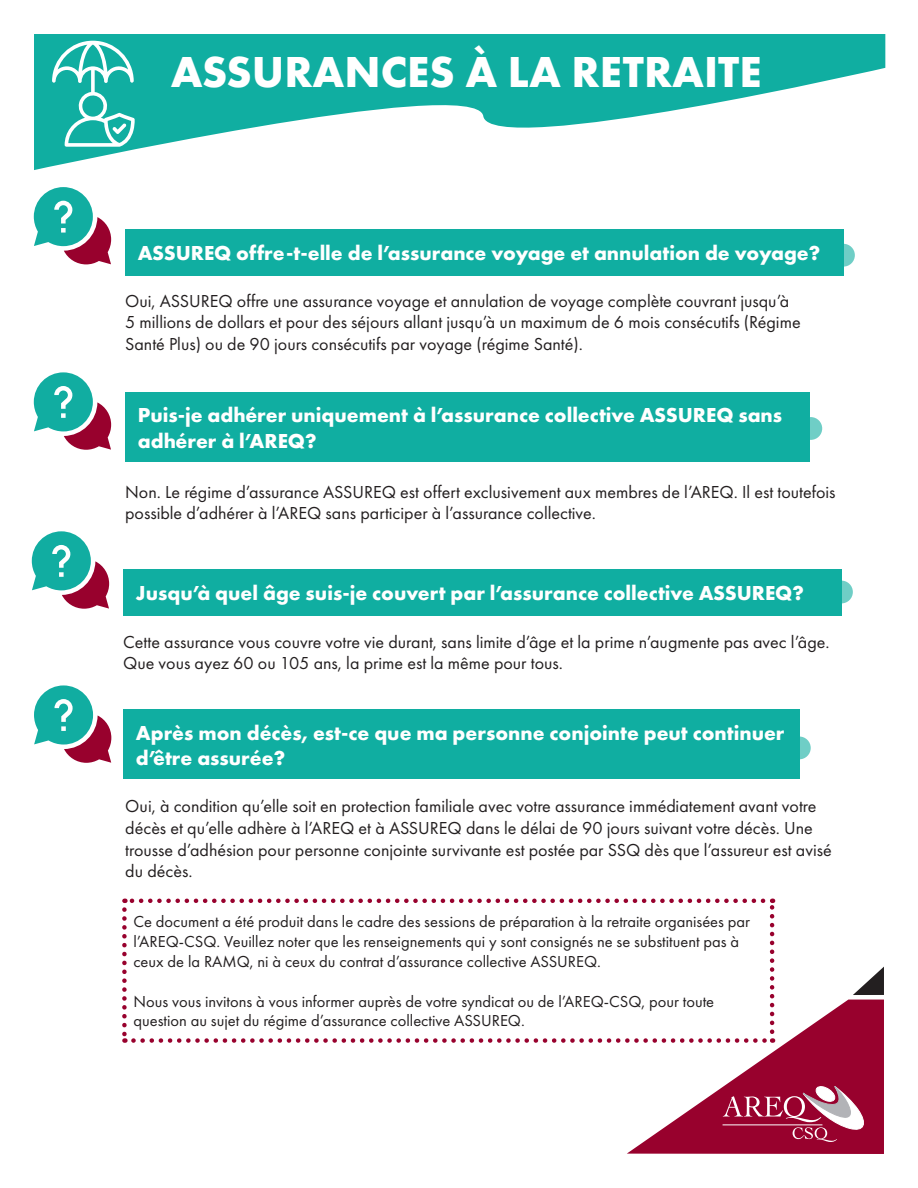
<style>
.page{position:relative;width:918px;height:1188px;background:#fff}
.page>*{position:absolute;margin:0;border:0;box-sizing:border-box;transform-origin:0 0}
.t1{font:700 45px "Futura PT";color:#fff}
.t2{font:700 21px/25.2px "Futura PT";color:#fff}
.t3{font:18px/21.6px "Futura PT";color:#231f20}
.t4{font:16.5px/19.8px "Futura PT";color:#231f20}
</style>
<div class="page">
<div style="left:125px;top:229px;width:718px;height:46px;background:#10aea1"></div>
<svg style="left:34px;top:187px;width:77px;height:77px"></svg>
<svg style="left:832px;top:244px;width:23px;height:23px"></svg>
<svg style="left:34px;top:34px;width:851px;height:136px;fill:#10aea1"></svg>
<svg style="left:52px;top:41px;width:83px;height:106px"></svg>
<div style="left:125px;top:392px;width:685px;height:70px;background:#10aea1"></div>
<svg style="left:34px;top:372px;width:77px;height:78px"></svg>
<svg style="left:799px;top:417px;width:23px;height:23px"></svg>
<div style="left:123px;top:569px;width:718px;height:46px;background:#10aea1"></div>
<svg style="left:32px;top:531px;width:77px;height:78px"></svg>
<svg style="left:830px;top:581px;width:23px;height:22px"></svg>
<div style="left:123px;top:710px;width:677px;height:69px;background:#10aea1"></div>
<svg style="left:34px;top:685px;width:77px;height:78px"></svg>
<svg style="left:788px;top:737px;width:23px;height:22px"></svg>
<svg style="left:122px;top:899px;width:762px;height:255px"></svg>
<h1 class="t1" style="left:171px;top:43px;width:592px">ASSURANCES À LA RETRAITE</h1>
<h1 class="t1" style="left:187px;top:61px;width:428px">RÉGIME DE RETRAITE</h1>
<p class="t2" style="left:138px;top:240px;width:684px">ASSUREQ offre-t-elle de l’assurance voyage et annulation de voyage?</p>
<p class="t3" style="left:125px;top:290px;width:677px">Oui, ASSUREQ offre une assurance voyage et annulation de voyage complète couvrant jusqu’à<br>5 millions de dollars et pour des séjours allant jusqu’à un maximum de 6 mois consécutifs (Régime<br>Santé Plus) ou de 90 jours consécutifs par voyage (régime Santé).</p>
<p class="t2" style="left:138px;top:402px;width:646px">Puis-je adhérer uniquement à l’assurance collective ASSUREQ sans adhérer à l’AREQ?</p>
<p class="t3" style="left:125px;top:481px;width:712px">Non. Le régime d’assurance ASSUREQ est offert exclusivement aux membres de l’AREQ. Il est toutefois possible d’adhérer à l’AREQ sans participer à l’assurance collective.</p>
<p class="t2" style="left:136px;top:580px;width:670px">Jusqu’à quel âge suis-je couvert par l’assurance collective ASSUREQ?</p>
<p class="t3" style="left:123px;top:631px;width:708px">Cette assurance vous couvre votre vie durant, sans limite d’âge et la prime n’augmente pas avec l’âge.<br>Que vous ayez 60 ou 105 ans, la prime est la même pour tous.</p>
<p class="t2" style="left:136px;top:720px;width:650px">Après mon décès, est-ce que ma personne conjointe peut continuer d’être assurée?</p>
<p class="t3" style="left:125px;top:796px;width:708px">Oui, à condition qu’elle soit en protection familiale avec votre assurance immédiatement avant votre décès et qu’elle adhère à l’AREQ et à ASSUREQ dans le délai de 90 jours suivant votre décès. Une trousse d’adhésion pour personne conjointe survivante est postée par SSQ dès que l’assureur est avisé du décès.</p>
<p class="t4" style="left:133px;top:912px;width:618px">Ce document a été produit dans le cadre des sessions de préparation à la retraite organisées par l’AREQ-CSQ. Veuillez noter que les renseignements qui y sont consignés ne se substituent pas à ceux de la RAMQ, ni à ceux du contrat d’assurance collective ASSUREQ.</p>
<p class="t4" style="left:133px;top:991px;width:582px">Nous vous invitons à vous informer auprès de votre syndicat ou de l’AREQ-CSQ, pour toute question au sujet du régime d’assurance collective ASSUREQ.</p>
</div>
